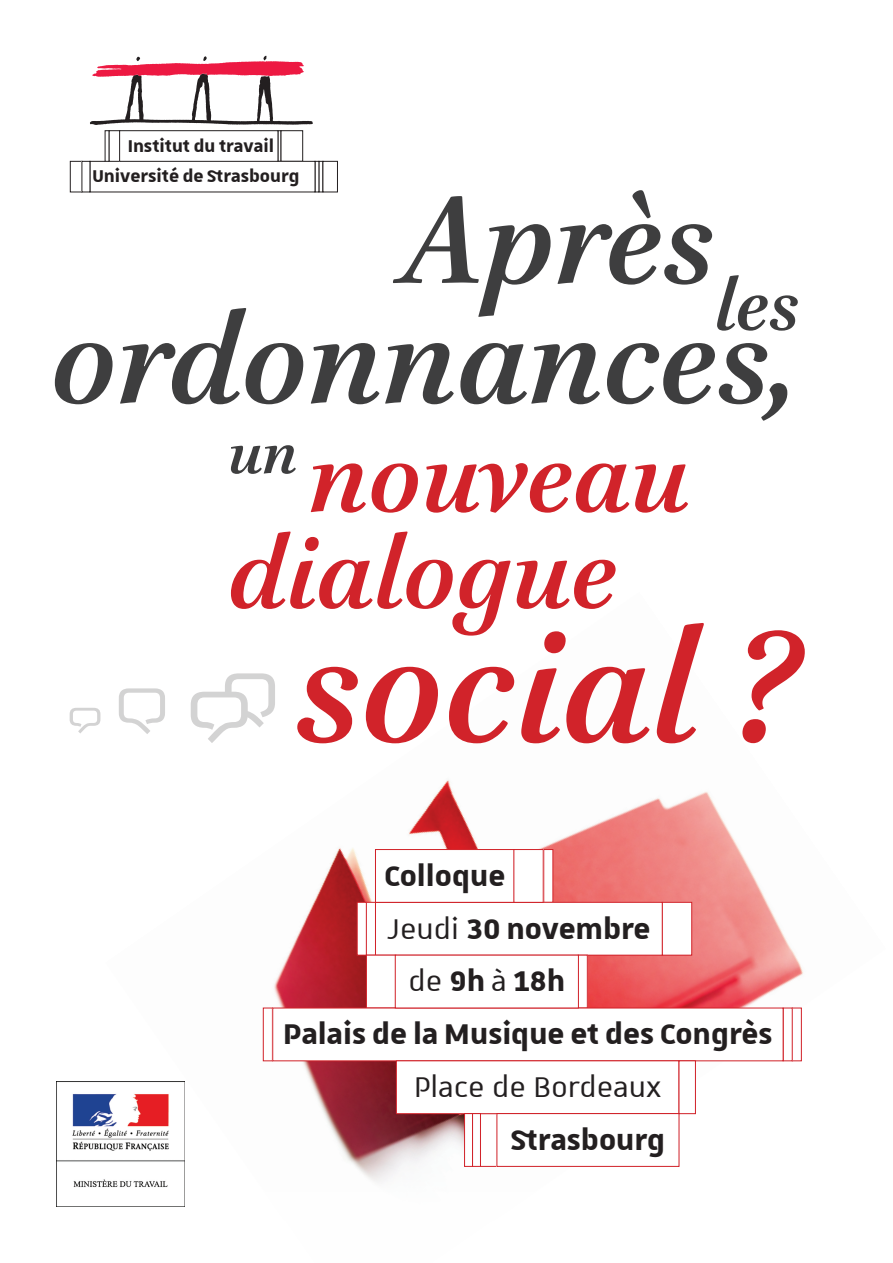
<style>
.page{position:relative;width:893px;height:1263px;background:#fff}
.page>*{position:absolute;margin:0;border:0;box-sizing:border-box;transform-origin:0 0}
.t1{font:italic 700 178.05px "Brill";color:#d1232a}
.t2{font:italic 700 142.5px "Brill";color:#3e3e3f}
.t3{font:italic 700 140.7px "Brill";color:#3e3e3f}
.t4{font:italic 700 114.45px/96.3px "Brill";color:#d1232a}
.t5{font:700 38.25px "Unistra A";color:#231f20}
.t6{font:38.25px "Unistra A";color:#231f20}
.t7{font:700 22.8px "Unistra D";color:#231f20}
.t8{font:700 22.8px "Unistra A";color:#231f20}
.s1{font-weight:400}
</style>
<div class="page">
<img style="left:105px;top:780px;width:698px;height:427px">
<div style="left:480px;top:1113px;width:17px;height:53px;background:#fff"></div>
<div style="left:263px;top:1008px;width:9px;height:53px;background:#fff"></div>
<div style="left:263px;top:1007px;width:10px;height:54px;border:1px solid #d1232a"></div>
<div style="left:544px;top:849px;width:9px;height:53px;background:#fff"></div>
<div style="left:375px;top:902px;width:287px;height:53px;background:#fff"></div>
<div style="left:375px;top:902px;width:288px;height:54px;border:1px solid #d1232a"></div>
<div style="left:366px;top:902px;width:9px;height:53px;background:#fff"></div>
<div style="left:366px;top:902px;width:10px;height:54px;border:1px solid #d1232a"></div>
<div style="left:792px;top:1008px;width:9px;height:53px;background:#fff"></div>
<div style="left:792px;top:1007px;width:10px;height:54px;border:1px solid #d1232a"></div>
<div style="left:357px;top:902px;width:9px;height:53px;background:#fff"></div>
<div style="left:357px;top:902px;width:10px;height:54px;border:1px solid #d1232a"></div>
<div style="left:578px;top:955px;width:9px;height:53px;background:#fff"></div>
<div style="left:578px;top:955px;width:10px;height:53px;border:1px solid #d1232a"></div>
<div style="left:783px;top:1008px;width:9px;height:53px;background:#fff"></div>
<div style="left:783px;top:1007px;width:10px;height:54px;border:1px solid #d1232a"></div>
<div style="left:662px;top:902px;width:30px;height:53px;background:#fff"></div>
<div style="left:662px;top:902px;width:30px;height:54px;border:1px solid #d1232a"></div>
<div style="left:366px;top:955px;width:30px;height:53px;background:#fff"></div>
<div style="left:366px;top:955px;width:30px;height:53px;border:1px solid #d1232a"></div>
<div style="left:273px;top:1008px;width:510px;height:53px;background:#fff"></div>
<div style="left:272px;top:1007px;width:512px;height:54px;border:1px solid #d1232a"></div>
<div style="left:395px;top:955px;width:183px;height:53px;background:#fff"></div>
<div style="left:396px;top:1061px;width:283px;height:53px;background:#fff"></div>
<div style="left:396px;top:1060px;width:283px;height:54px;border:1px solid #d1232a"></div>
<div style="left:679px;top:1061px;width:16px;height:53px;background:#fff"></div>
<div style="left:678px;top:1060px;width:18px;height:54px;border:1px solid #d1232a"></div>
<div style="left:375px;top:849px;width:139px;height:53px;background:#fff"></div>
<div style="left:375px;top:849px;width:140px;height:54px;border:1px solid #d1232a"></div>
<div style="left:514px;top:849px;width:29px;height:53px;background:#fff"></div>
<div style="left:513px;top:849px;width:31px;height:54px;border:1px solid #d1232a"></div>
<div style="left:497px;top:1113px;width:182px;height:53px;background:#fff"></div>
<div style="left:496px;top:1113px;width:183px;height:54px;border:1px solid #d1232a"></div>
<div style="left:472px;top:1113px;width:8px;height:53px;background:#fff"></div>
<div style="left:472px;top:1113px;width:9px;height:54px;border:1px solid #d1232a"></div>
<div style="left:465px;top:1113px;width:7px;height:53px;background:#fff"></div>
<div style="left:464px;top:1113px;width:9px;height:54px;border:1px solid #d1232a"></div>
<svg style="left:70px;top:673px;width:205px;height:70px"></svg>
<div style="left:281px;top:131px;width:22px;height:30px;border:1px solid #231f20"></div>
<div style="left:319px;top:161px;width:4px;height:31px;border:1px solid #231f20"></div>
<div style="left:315px;top:161px;width:4px;height:31px;border:1px solid #231f20"></div>
<div style="left:323px;top:161px;width:15px;height:31px;border:1px solid #231f20"></div>
<div style="left:90px;top:161px;width:225px;height:31px;border:1px solid #231f20"></div>
<div style="left:70px;top:161px;width:12px;height:31px;border:1px solid #231f20"></div>
<svg style="left:90px;top:56px;width:223px;height:69px"></svg>
<img style="left:57px;top:1081px;width:127px;height:125px">
<p class="t8" style="left:128px;top:133px;width:148px">Institut du travail</p>
<p class="t7" style="left:92px;top:164px;width:209px">Université de Strasbourg</p>
<h3 class="t3" style="left:401px;top:141px;width:400px">Après<sub>les</sub></h3>
<h2 class="t2" style="left:51px;top:259px;width:750px">ordonnances,</h2>
<h3 class="t4" style="left:228px;top:432px;width:463px"><sup>un</sup> nouveau dialogue</h3>
<h1 class="t1" style="left:296px;top:562px;width:504px">social ?</h1>
<p class="t5" style="left:385px;top:854px;width:122px">Colloque</p>
<p class="t5" style="left:387px;top:907px;width:265px"><span class="s1">Jeudi</span> 30 novembre</p>
<p class="t5" style="left:409px;top:960px;width:158px"><span class="s1">de</span> 9h <span class="s1">à</span> 18h</p>
<p class="t5" style="left:283px;top:1013px;width:491px">Palais de la Musique et des Congrès</p>
<p class="t6" style="left:414px;top:1067px;width:249px">Place de Bordeaux</p>
<p class="t5" style="left:511px;top:1118px;width:156px">Strasbourg</p>
</div>
